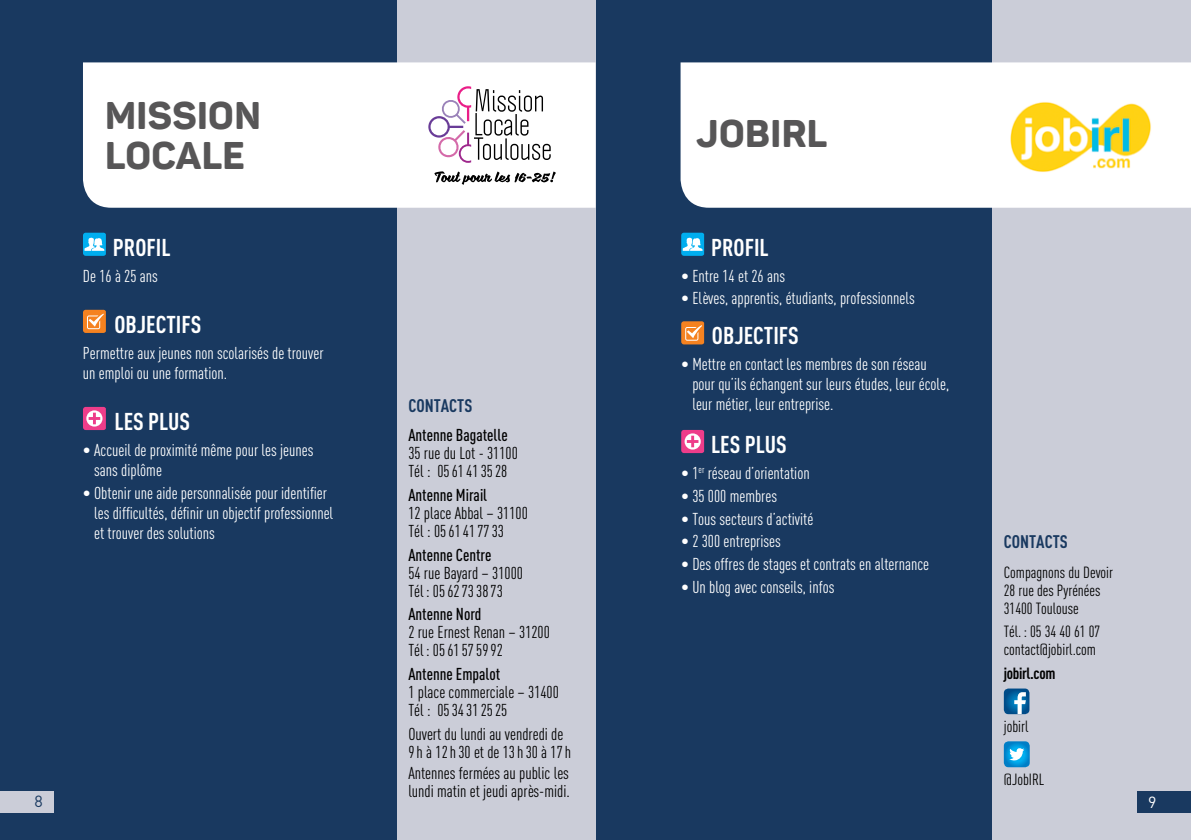
<style>
.page{position:relative;width:1191px;height:840px;background:#fff}
.page>*{position:absolute;margin:0;border:0;box-sizing:border-box;transform-origin:0 0}
.t1{font:800 38px/40px "Panton";letter-spacing:.01em;color:#575657}
.t2{font:700 24px "DIN Cond";color:#fff}
.t3{font:700 18px "DIN Cond";color:#193960}
.t4{font:17px/20px "DIN Cond";color:#fff}
.t5{font:17px/18px "DIN Cond";color:#000}
.t6{font:500 17px "DIN Cond";color:#000}
.t7{font:16px/18px "DIN Cond";color:#000}
.t8{font:700 16px "DIN Cond";letter-spacing:-.02em;color:#000}
.t9{font:16px "DIN";color:#193960}
.t10{font:16px "DIN";color:#fff}
</style>
<div class="page">
<div style="left:992px;top:0;width:199px;height:839px;background:#cbcdd8"></div>
<div style="left:595px;top:0;width:397px;height:839px;background:#193960"></div>
<div style="left:0;top:0;width:397px;height:839px;background:#193960"></div>
<svg style="left:681px;top:232px;width:23px;height:24px"></svg>
<svg style="left:681px;top:321px;width:23px;height:23px"></svg>
<svg style="left:681px;top:429px;width:23px;height:24px"></svg>
<svg style="left:83px;top:232px;width:23px;height:24px"></svg>
<svg style="left:83px;top:309px;width:23px;height:24px"></svg>
<svg style="left:83px;top:406px;width:23px;height:24px"></svg>
<div style="left:397px;top:0;width:198px;height:839px;background:#cbcdd8"></div>
<svg style="left:1003px;top:688px;width:26px;height:25px"></svg>
<svg style="left:1003px;top:741px;width:26px;height:25px"></svg>
<div style="left:680px;top:62px;width:511px;height:145px;background:#fff"></div>
<div style="left:83px;top:62px;width:512px;height:145px;background:#fff"></div>
<img style="left:1011px;top:101px;width:141px;height:72px">
<svg style="left:428px;top:86px;width:123px;height:77px;background:#ddd7dc"></svg>
<svg style="left:434px;top:171px;width:122px;height:14px;background:#afafaf"></svg>
<div style="left:1137px;top:790px;width:54px;height:22px;background:#193960"></div>
<div style="left:0;top:790px;width:53px;height:22px;background:#cbcdd8"></div>
<h1 class="t1" style="left:105px;top:95px;width:157px">MISSION<br>LOCALE</h1>
<h1 class="t1" style="left:696px;top:113px;width:132px">JobIRL</h1>
<h2 class="t2" style="left:113px;top:232px;width:59px">PROFIL</h2>
<p class="t4" style="left:83px;top:265px;width:76px">De 16 à 25 ans</p>
<h2 class="t2" style="left:114px;top:309px;width:88px">OBJECTIFS</h2>
<p class="t4" style="left:83px;top:342px;width:242px">Permettre aux jeunes non scolarisés de trouver un emploi ou une formation.</p>
<h2 class="t2" style="left:114px;top:406px;width:77px">LES PLUS</h2>
<p class="t4" style="left:94px;top:439px;width:221px;text-indent:-11px">• Accueil de proximité même pour les jeunes sans diplôme</p>
<p class="t4" style="left:94px;top:482px;width:241px;text-indent:-11px">• Obtenir une aide personnalisée pour identifier les difficultés, définir un objectif professionnel et trouver des solutions</p>
<h2 class="t2" style="left:711px;top:232px;width:59px">PROFIL</h2>
<p class="t4" style="left:681px;top:265px;width:105px">• Entre 14 et 26 ans</p>
<p class="t4" style="left:681px;top:288px;width:235px">• Elèves, apprentis, étudiants, professionnels</p>
<h2 class="t2" style="left:712px;top:321px;width:88px">OBJECTIFS</h2>
<p class="t4" style="left:692px;top:354px;width:258px;text-indent:-11px">• Mettre en contact les membres de son réseau pour qu’ils échangent sur leurs études, leur école, leur métier, leur entreprise.</p>
<h2 class="t2" style="left:711px;top:429px;width:77px">LES PLUS</h2>
<p class="t4" style="left:681px;top:462px;width:130px">• 1<sup>er</sup> réseau d’orientation</p>
<p class="t4" style="left:681px;top:485px;width:97px">• 35 000 membres</p>
<p class="t4" style="left:681px;top:508px;width:134px">• Tous secteurs d’activité</p>
<p class="t4" style="left:681px;top:531px;width:101px">• 2 300 entreprises</p>
<p class="t4" style="left:681px;top:553px;width:249px">• Des offres de stages et contrats en alternance</p>
<p class="t4" style="left:681px;top:576px;width:155px">• Un blog avec conseils, infos</p>
<p class="t3" style="left:408px;top:394px;width:64px">CONTACTS</p>
<p class="t6" style="left:408px;top:425px;width:101px">Antenne Bagatelle</p>
<p class="t5" style="left:408px;top:444px;width:111px">35 rue du Lot - 31100<br>Tél : 0561413528</p>
<p class="t6" style="left:408px;top:484px;width:80px">Antenne Mirail</p>
<p class="t5" style="left:408px;top:503px;width:121px">12 place Abbal – 31100<br>Tél : 0561417733</p>
<p class="t6" style="left:408px;top:544px;width:85px">Antenne Centre</p>
<p class="t5" style="left:408px;top:563px;width:116px">54 rue Bayard – 31000<br>Tél : 0562733873</p>
<p class="t6" style="left:408px;top:604px;width:75px">Antenne Nord</p>
<p class="t5" style="left:408px;top:623px;width:143px">2 rue Ernest Renan – 31200<br>Tél : 0561575992</p>
<p class="t6" style="left:408px;top:663px;width:93px">Antenne Empalot</p>
<p class="t5" style="left:408px;top:682px;width:152px">1 place commerciale – 31400<br>Tél : 0534312525</p>
<p class="t5" style="left:408px;top:724px;width:164px">Ouvert du lundi au vendredi de<br>9h à 12h30 et de 13h30 à 17h</p>
<p class="t5" style="left:408px;top:763px;width:163px">Antennes fermées au public les lundi matin et jeudi après-midi.</p>
<p class="t3" style="left:1003px;top:530px;width:64px">CONTACTS</p>
<p class="t7" style="left:1003px;top:562px;width:111px">Compagnons du Devoir<br>28 rue des Pyrénées<br>31400 Toulouse</p>
<p class="t7" style="left:1003px;top:622px;width:98px">Tél. : 05 34 40 61 07 contact@jobirl.com</p>
<p class="t8" style="left:1003px;top:663px;width:53px">JOBIRL.COM</p>
<p class="t7" style="left:1003px;top:717px;width:26px">jobirl</p>
<p class="t7" style="left:1003px;top:770px;width:42px">@JobIRL</p>
<p class="t9" style="left:35px;top:790px;width:10px">8</p>
<p class="t10" style="left:1148px;top:792px;width:10px">9</p>
</div>
